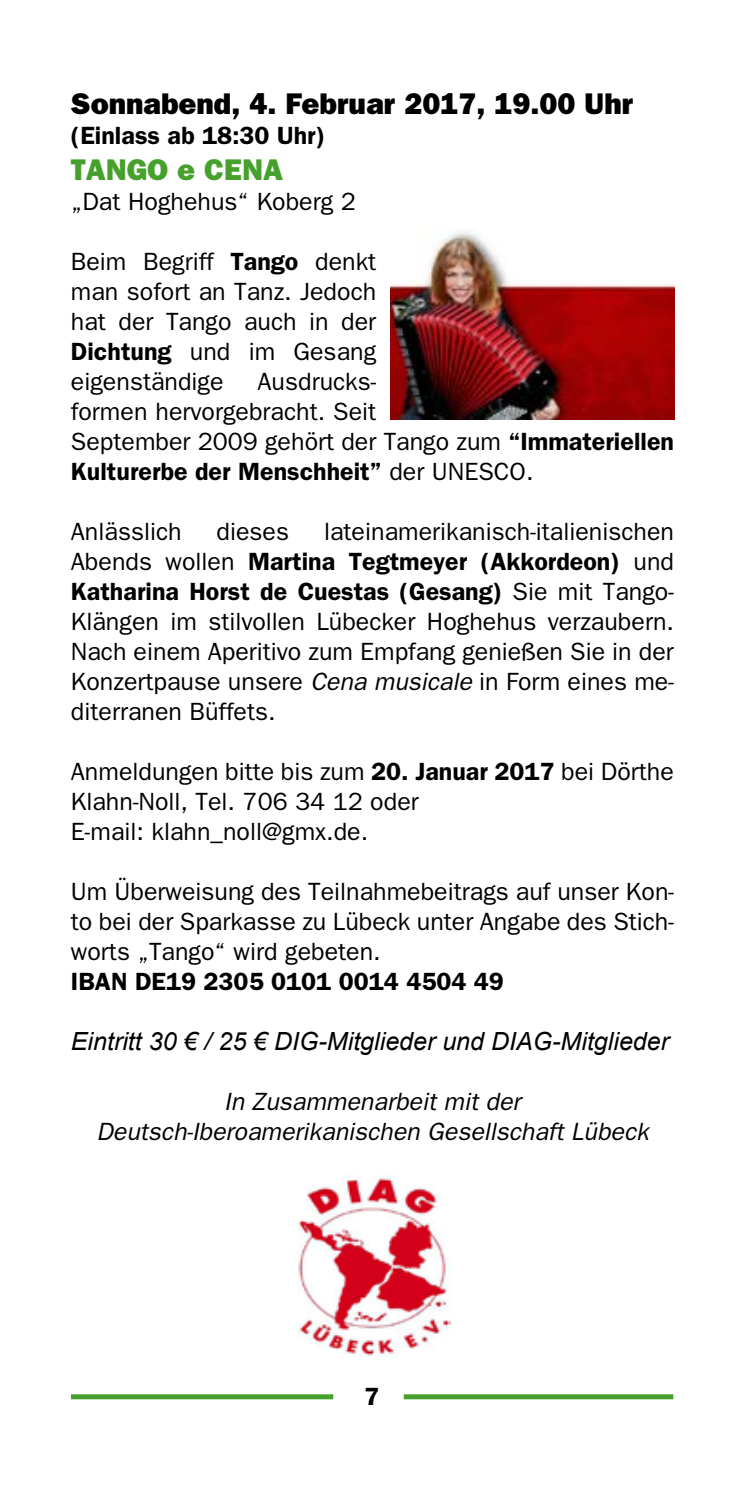
<style>
.page{position:relative;width:745px;height:1489px;background:#fff}
.page>*{position:absolute;margin:0;border:0;box-sizing:border-box;transform-origin:0 0}
.t1{font:800 30px "Franklin Gothic";color:#000}
.t2{font:800 30px "Franklin Gothic";color:#45a12b}
.t3{font:25px/30px "Franklin Gothic";color:#000;text-align:justify}
.t4{font:italic 25px/30px "Franklin Gothic";color:#000;text-align:center}
.t5{font:italic 25px "Arial";color:#000}
.t6{font:600 25px "Franklin Gothic";color:#000}
.s1{font-weight:600}
.s2{font-style:italic}
</style>
<div class="page">
<div style="left:71px;top:1394px;width:262px;height:5px;background:#45a12b"></div>
<div style="left:403px;top:1394px;width:270px;height:5px;background:#45a12b"></div>
<img style="left:298px;top:1175px;width:152px;height:181px">
<img style="left:390px;top:231px;width:283px;height:188px">
<p class="t1" style="left:71px;top:86px;width:563px">Sonnabend, 4. Februar 2017, 19.00 Uhr</p>
<p class="t6" style="left:71px;top:121px;width:256px">(Einlass ab 18:30 Uhr)</p>
<p class="t2" style="left:71px;top:152px;width:213px">TANGO e CENA</p>
<p class="t3" style="left:71px;top:186px;width:286px">„Dat Hoghehus“ Koberg 2</p>
<p class="t3" style="left:71px;top:246px;width:306px">Beim Begriff <span class="s1">Tango</span> denkt man sofort an Tanz. Jedoch hat der Tango auch in der <span class="s1">Dichtung</span> und im Gesang eigenständige</p>
<p class="t3" style="left:71px;top:366px;width:604px;text-align:left;text-indent:186px">Ausdrucks-<br>formen hervorgebracht. Seit<br>September 2009 gehört der Tango zum <span class="s1">“Immateriellen Kulturerbe der Menschheit”</span> der UNESCO.</p>
<p class="t3" style="left:71px;top:516px;width:112px">Anlässlich</p>
<p class="t3" style="left:216px;top:516px;width:74px">dieses</p>
<p class="t3" style="left:71px;top:516px;width:604px;text-indent:253px">lateinamerikanisch-italienischen Abends wollen <span class="s1">Martina Tegtmeyer (Akkordeon)</span> und <span class="s1">Katharina Horst de Cuestas (Gesang)</span> Sie mit Tango-Klängen im stilvollen Lübecker Hoghehus verzaubern.<br>Nach einem Aperitivo zum Empfang genießen Sie in der Konzertpause unsere <span class="s2">Cena musicale</span> in Form eines me&shy;diterranen Büffets.</p>
<p class="t3" style="left:71px;top:756px;width:604px;text-align:left">Anmeldungen bitte bis zum <span class="s1">20. Januar 2017</span> bei Dörthe<br>Klahn-Noll, Tel. 706 34 12 oder<br>E-mail: klahn_noll@gmx.de.</p>
<p class="t3" style="left:71px;top:876px;width:604px">Um Überweisung des Teilnahmebeitrags auf unser Kon&shy;to bei der Sparkasse zu Lübeck unter Angabe des Stich&shy;worts „Tango“ wird gebeten.</p>
<p class="t6" style="left:71px;top:967px;width:434px">IBAN DE19 2305 0101 0014 4504 49</p>
<p class="t5" style="left:71px;top:1025px;width:599px">Eintritt 30 € / 25 € DIG-Mitglieder und DIAG-Mitglieder</p>
<p class="t4" style="left:96px;top:1086px;width:553px">In Zusammenarbeit mit der<br>Deutsch-Iberoamerikanischen Gesellschaft Lübeck</p>
<p class="t6" style="left:364px;top:1381px;width:16px">7</p>
</div>
